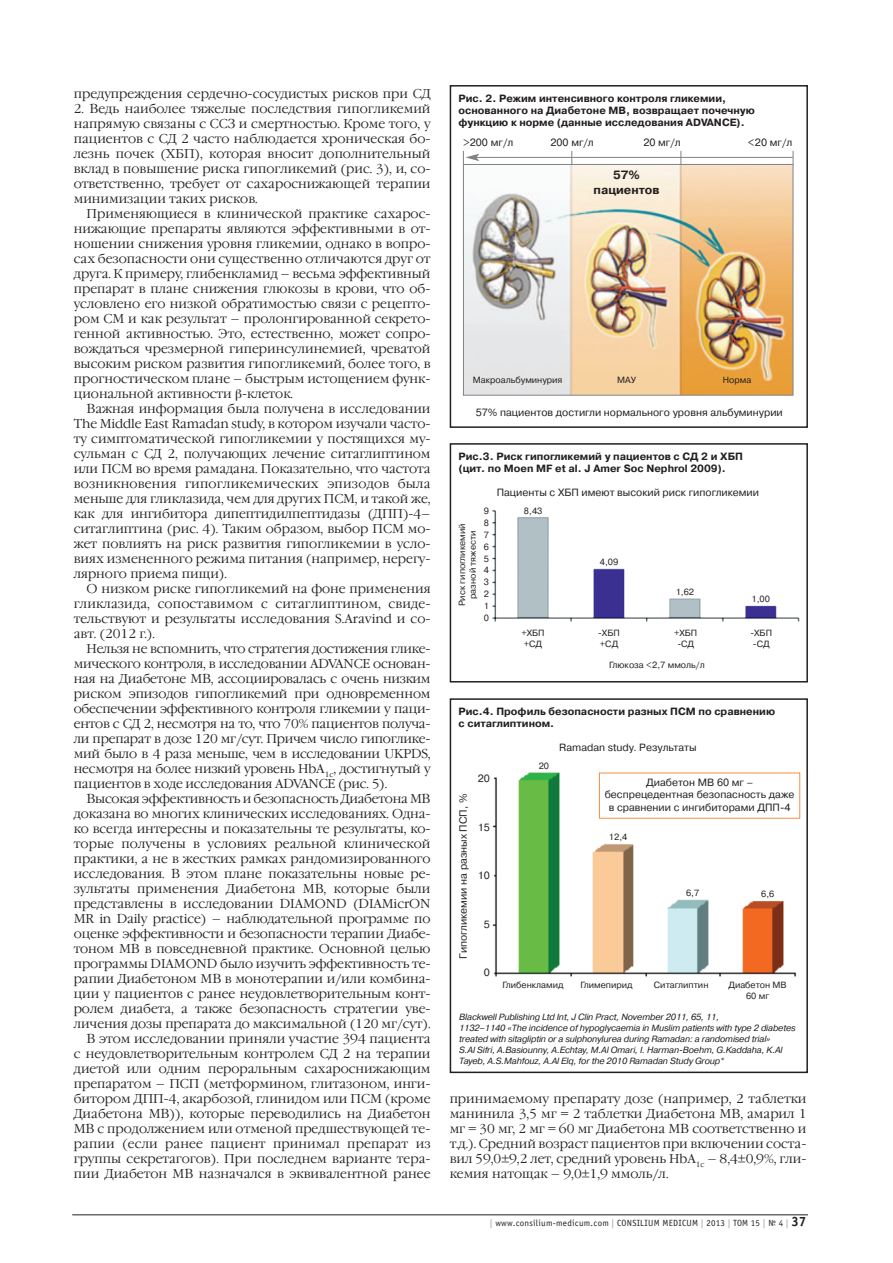
<style>
.page{position:relative;width:893px;height:1263px;background:#fff}
.page>*{position:absolute;margin:0;border:0;box-sizing:border-box;transform-origin:0 0}
.t1{font:300 12.75px/15px "Garamond C";color:#231f20;text-align:justify}
.t2{font:700 12px/14.4px "Pragmatica C";color:#231f20;text-align:center}
.t3{font:700 10.5px/12px "Pragmatica C";color:#231f20}
.t4{font:10.5px/12.6px "Pragmatica C";color:#231f20;text-align:center}
.t5{font:italic 9px/10.8px "Pragmatica C";letter-spacing:-.02em;color:#231f20}
.t6{font:9px/11.9px "Pragmatica C";color:#231f20;text-align:center}
.t7{font:9px "Officina Sans C";letter-spacing:.025em;color:#231f20}
.s1{color:#939598}
.s2{font-weight:700;font-size:13.5px}
</style>
<div class="page">
<hr style="left:72px;top:1214px;width:736px;height:1px;background:#231f20">
<div style="left:450px;top:85px;width:358px;height:343px;border:2px solid #231f20"></div>
<img style="left:465px;top:166px;width:326px;height:228px">
<div style="left:463px;top:164px;width:330px;height:232px;border:1px solid #808285"></div>
<svg style="left:571px;top:151px;width:1px;height:14px"></svg>
<svg style="left:681px;top:151px;width:1px;height:14px"></svg>
<svg style="left:793px;top:151px;width:1px;height:14px"></svg>
<hr style="left:477px;top:157px;width:316px;height:1px;background:#808285">
<svg style="left:463px;top:151px;width:16px;height:14px"></svg>
<img style="left:492px;top:510px;width:308px;height:112px">
<div style="left:450px;top:443px;width:358px;height:239px;border:2px solid #231f20"></div>
<img style="left:492px;top:772px;width:309px;height:205px">
<div style="left:450px;top:698px;width:358px;height:375px;border:2px solid #231f20"></div>
<div style="left:599px;top:773px;width:201px;height:46px;border:1px solid #f69146"></div>
<div style="left:753px;top:889px;width:30px;height:11px;background:#fff"></div>
<p class="t1" style="left:74px;top:86px;width:358px">предупреждения сердечно-сосудистых рисков при СД</p>
<p class="t1" style="left:74px;top:101px;width:358px">2. Ведь наиболее тяжелые последствия гипогликемий напрямую связаны с ССЗ и смертностью. Кроме того, у пациентов с СД 2 часто наблюдается хроническая бо&shy;лезнь почек (ХБП), которая вносит дополнительный вклад в повышение риска гипогликемий (рис. 3), и, со&shy;ответственно, требует от сахароснижающей терапии минимизации таких рисков.</p>
<p class="t1" style="left:74px;top:206px;width:358px;text-indent:13px">Применяющиеся в клинической практике сахарос&shy;нижающие препараты являются эффективными в от&shy;ношении снижения уровня гликемии, однако в вопро&shy;сах безопасности они существенно отличаются друг от друга. К примеру, глибенкламид – весьма эффективный препарат в плане снижения глюкозы в крови, что об&shy;условлено его низкой обратимостью связи с рецепто&shy;ром СМ и как результат – пролонгированной секрето&shy;генной активностью. Это, естественно, может сопро&shy;вождаться чрезмерной гиперинсулинемией, чреватой высоким риском развития гипогликемий, более того, в прогностическом плане – быстрым истощением функ&shy;циональной активности -клеток.</p>
<p class="t1" style="left:74px;top:401px;width:358px;text-indent:13px">Важная информация была получена в исследовании The Middle East Ramadan study, в котором изучали часто&shy;ту симптоматической гипогликемии у постящихся му&shy;сульман с СД 2, получающих лечение ситаглиптином или ПСМ во время рамадана. Показательно, что частота возникновения гипогликемических эпизодов была меньше для гликлазида, чем для других ПСМ, и такой же, как для ингибитора дипептидилпептидазы (ДПП)-4– ситаглиптина (рис. 4). Таким образом, выбор ПСМ мо&shy;жет повлиять на риск развития гипогликемии в усло&shy;виях измененного режима питания (например, нерегу&shy;лярного приема пищи).</p>
<p class="t1" style="left:74px;top:581px;width:358px;text-indent:13px">О низком риске гипогликемий на фоне применения гликлазида, сопоставимом с ситаглиптином, свиде&shy;тельствуют и результаты исследования S.Aravind и со&shy;авт. (2012 г.).</p>
<p class="t1" style="left:74px;top:641px;width:358px;text-indent:13px">Нельзя не вспомнить, что стратегия достижения глике&shy;мического контроля, в исследовании ADVANCE основан&shy;ная на Диабетоне МВ, ассоциировалась с очень низким риском эпизодов гипогликемий при одновременном обеспечении эффективного контроля гликемии у паци&shy;ентов c СД 2, несмотря на то, что 70% пациентов получа&shy;ли препарат в дозе 120 мг/сут. Причем число гипоглике&shy;мий было в 4 раза меньше, чем в исследовании UKPDS, несмотря на более низкий уровень HbA<sub>1c</sub>, достигнутый у пациентов в ходе исследования ADVANCE (рис. 5).</p>
<p class="t1" style="left:74px;top:791px;width:358px;text-align:right">Высокая эффективность и безопасность Диабетона МВ доказана во многих клинических исследованиях. Одна&shy;ко всегда интересны и показательны те результаты, ко&shy;торые получены в условиях реальной клинической практики, а не в жестких рамках рандомизированного исследования. В этом плане показательны новые ре&shy;зультаты применения Диабетона МВ, которые были представлены в исследовании DIAMOND (DIAMicrON MR in Daily practice) – наблюдательной программе по оценке эффективности и безопасности терапии Диабе&shy;тоном МВ в повседневной практике. Основной целью программы DIAMOND было изучить эффективность те&shy;рапии Диабетоном МВ в монотерапии и/или комбина&shy;ции у пациентов с ранее неудовлетворительным конт&shy;ролем диабета, а также безопасность стратегии уве&shy;личения дозы препарата до максимальной (120 мг/сут).<br>В этом исследовании приняли участие 394 пациента<br>с неудовлетворительным контролем СД 2 на терапии диетой или одним пероральным сахароснижающим препаратом – ПСП (метформином, глитазоном, инги&shy;битором ДПП-4, акарбозой, глинидом или ПСМ (кроме Диабетона МВ)), которые переводились на Диабетон МВ с продолжением или отменой предшествующей те&shy;рапии (если ранее пациент принимал препарат из группы секретагогов). При последнем варианте тера&shy;пии Диабетон МВ назначался в эквивалентной ранее</p>
<p class="t3" style="left:458px;top:92px;width:298px">Рис. 2. Режим интенсивного контроля гликемии, основанного на Диабетоне МВ, возвращает почечную функцию к норме (данные исследования ADVANCE).</p>
<p class="t4" style="left:463px;top:136px;width:52px">&gt;200 мг/л</p>
<p class="t4" style="left:550px;top:136px;width:45px">200 мг/л</p>
<p class="t4" style="left:643px;top:136px;width:39px">20 мг/л</p>
<p class="t4" style="left:748px;top:136px;width:46px">&lt;20 мг/л</p>
<p class="t2" style="left:594px;top:168px;width:67px">57% пациентов</p>
<p class="t6" style="left:473px;top:374px;width:91px">Макроальбуминурия</p>
<p class="t4" style="left:476px;top:406px;width:309px">57% пациентов достигли нормального уровня альбуминурии</p>
<p class="t6" style="left:617px;top:374px;width:20px">МАУ</p>
<p class="t6" style="left:723px;top:374px;width:30px">Норма</p>
<p class="t3" style="left:458px;top:450px;width:286px">Рис.3. Риск гипогликемий у пациентов с СД 2 и ХБП (цит. по Moen MF et al. J Amer Soc Nephrol 2009).</p>
<p class="t4" style="left:497px;top:486px;width:264px">Пациенты с ХБП имеют высокий риск гипогликемии</p>
<p class="t6" style="left:484px;top:505px;width:7px;text-align:justify">9<br>8<br>7<br>6<br>5<br>4<br>3<br>2<br>1<br>0</p>
<p class="t6" style="left:524px;top:505px;width:20px">8,43</p>
<p class="t6" style="left:521px;top:627px;width:25px">+ХБП</p>
<p class="t6" style="left:598px;top:627px;width:23px">-ХБП</p>
<p class="t6" style="left:674px;top:627px;width:25px">+ХБП</p>
<p class="t6" style="left:750px;top:627px;width:23px">-ХБП</p>
<p class="t6" style="left:524px;top:638px;width:20px">+СД</p>
<p class="t6" style="left:600px;top:638px;width:20px">+СД</p>
<p class="t6" style="left:677px;top:638px;width:18px">-СД</p>
<p class="t6" style="left:753px;top:638px;width:18px">-СД</p>
<p class="t6" style="left:609px;top:659px;width:97px">Глюкоза &lt;2,7 ммоль/л</p>
<p class="t6" style="left:457px;top:606px;width:85px;line-height:10.8px;rotate:-90deg">Риск гипогликемий разной тяжести</p>
<p class="t6" style="left:600px;top:555px;width:20px">4,09</p>
<p class="t6" style="left:676px;top:586px;width:20px">1,62</p>
<p class="t6" style="left:752px;top:593px;width:20px">1,00</p>
<p class="t3" style="left:458px;top:705px;width:318px">Рис.4. Профиль безопасности разных ПСМ по сравнению с ситаглиптином.</p>
<p class="t4" style="left:559px;top:741px;width:139px">Ramadan study. Результаты</p>
<p class="t4" style="left:478px;top:772px;width:14px">20</p>
<p class="t6" style="left:539px;top:760px;width:12px">20</p>
<p class="t4" style="left:605px;top:775px;width:191px">Диабетон МВ 60 мг – беспрецедентная безопасность даже в сравнении с ингибиторами ДПП-4</p>
<p class="t4" style="left:457px;top:958px;width:166px;rotate:-90deg">Гипогликемии на разных ПСП, %</p>
<p class="t4" style="left:478px;top:821px;width:14px">15</p>
<p class="t6" style="left:609px;top:831px;width:20px">12,4</p>
<p class="t4" style="left:478px;top:869px;width:14px">10</p>
<p class="t6" style="left:686px;top:887px;width:15px">6,7</p>
<p class="t6" style="left:761px;top:887px;width:15px">6,6</p>
<p class="t4" style="left:484px;top:918px;width:8px">5</p>
<p class="t4" style="left:484px;top:966px;width:8px">0</p>
<p class="t6" style="left:502px;top:979px;width:63px">Глибенкламид</p>
<p class="t6" style="left:580px;top:979px;width:54px">Глимепирид</p>
<p class="t6" style="left:654px;top:979px;width:56px">Ситаглиптин</p>
<p class="t6" style="left:728px;top:979px;width:60px;line-height:10.8px">Диабетон МВ<br>60 мг</p>
<p class="t5" style="left:459px;top:1012px;width:338px">Blackwell Publishing Ltd Int, J Clin Pract, November 2011, 65, 11,<br>1132–1140 «The incidence of hypoglycaemia in Muslim patients with type 2 diabetes treated with sitagliptin or a sulphonylurea during Ramadan: a randomised trial»<br>S.Al Sifri, A.Basiounny, A.Echtay, M.Al Omari, I. Harman-Boehm, G.Kaddaha, K.Al Tayeb, A.S.Mahfouz, A.Al Elq, for the 2010 Ramadan Study Group*</p>
<p class="t1" style="left:450px;top:1091px;width:358px">принимаемому препарату дозе (например, 2 таблетки манинила 3,5 мг = 2 таблетки Диабетона МВ, амарил 1 мг = 30 мг, 2 мг = 60 мг Диабетона МВ соответственно и т.д.). Средний возраст пациентов при включении соста&shy;вил 59,0±9,2 лет, средний уровень HbA<sub>1c</sub> – 8,4±0,9%, гли&shy;кемия натощак – 9,0±1,9 ммоль/л.</p>
<p class="t7" style="left:490px;top:1218px;width:318px"><span class="s1">|</span> www.consilium-medicum.com <span class="s1">|</span> CONSILIUM MEDICUM <span class="s1">|</span> 2013 <span class="s1">|</span> ТОМ 15 <span class="s1">|</span> № 4 <span class="s1">|</span> <span class="s2">37</span></p>
</div>
